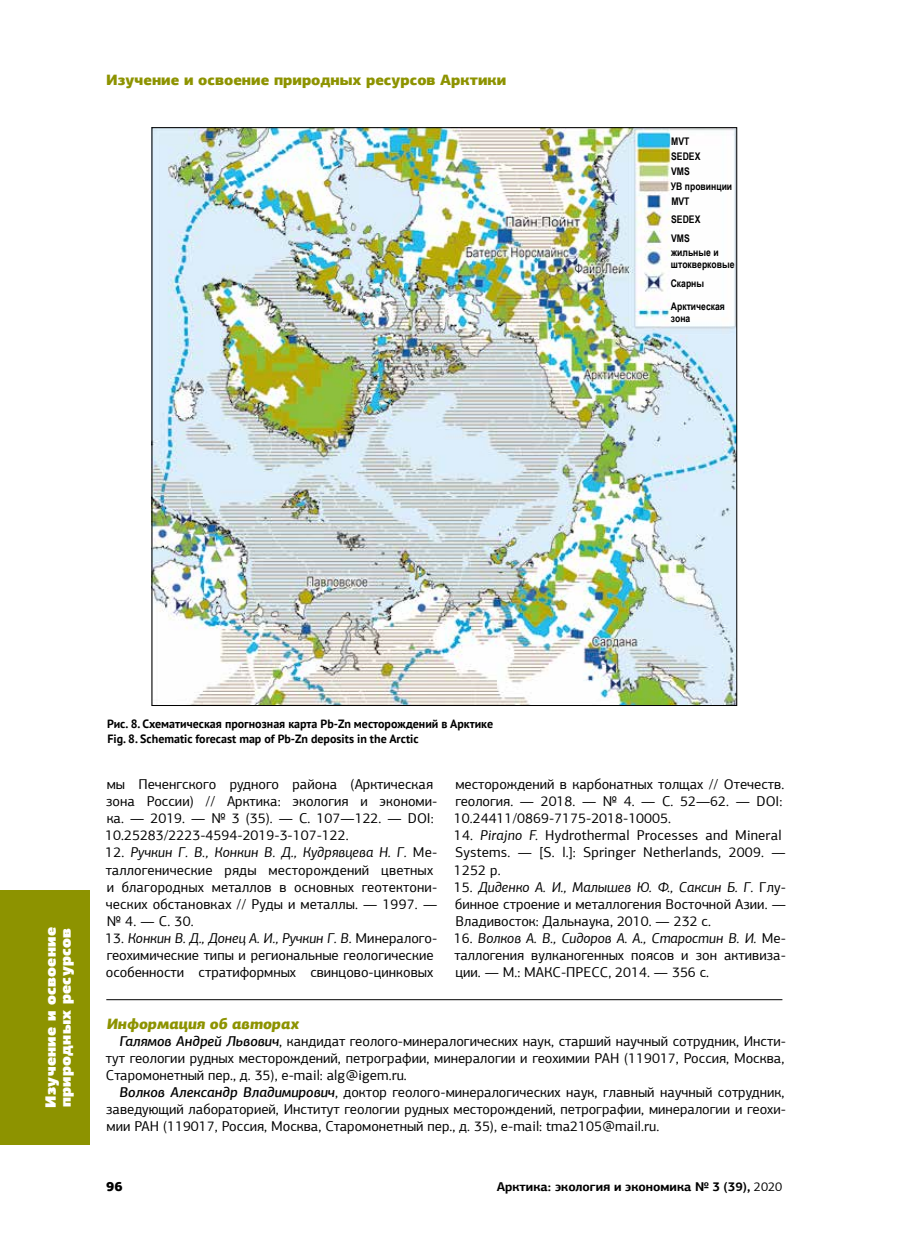
<style>
.page{position:relative;width:910px;height:1251px;background:#fff}
.page>*{position:absolute;margin:0;border:0;box-sizing:border-box;transform-origin:0 0}
.t1{font:900 15px "PF Agora Sans Pro";color:#8d9300}
.t2{font:900 15px/15px "PF Agora Sans Pro";letter-spacing:.02em;color:#fff}
.t3{font:italic 900 15px "PF Agora Sans Pro";color:#8d9300}
.t4{font:14.25px/17.1px "PF Agora Sans Pro";color:#000}
.t5{font:900 13.5px "PF Agora Sans Pro";color:#000}
.t6{font:700 12.75px "PF Agora Sans Pro";color:#000}
.t7{font:700 12px/14.4px "PT Sans";color:#000}
.t8{font:700 10.5px/15px "Arial Narrow";color:#000}
.s1{font-style:italic}
.s2{font-weight:500;font-style:italic}
.s3{font-weight:400}
</style>
<div class="page">
<div style="left:0;top:890px;width:89px;height:254px;background:#8d9300"></div>
<img style="left:154px;top:129px;width:581px;height:574px">
<hr style="left:106px;top:999px;width:676px;height:1px;background:#000">
<p class="t1" style="left:106px;top:70px;width:402px">Изучение и освоение природных ресурсов Арктики</p>
<p class="t8" style="left:671px;top:133px;width:63px">MVT<br>SEDEX<br>VMS<br>УВ провинции<br>MVT</p>
<p class="t8" style="left:671px;top:210px;width:31px;line-height:18.3px">SEDEX<br>VMS</p>
<p class="t8" style="left:671px;top:246px;width:65px;line-height:12px">жильные и штокверковые</p>
<p class="t8" style="left:671px;top:271px;width:56px;line-height:22.6px">Скарны<br>Арктическая</p>
<p class="t8" style="left:671px;top:310px;width:21px">зона</p>
<p class="t2" style="left:43px;top:1107px;width:182px;rotate:-90deg">Изучение и освоение природных ресурсов</p>
<p class="t7" style="left:107px;top:716px;width:387px">Рис. 8. Схематическая прогнозная карта Pb-Zn месторождений в Арктике<br>Fig. 8. Schematic forecast map of Pb-Zn deposits in the Arctic</p>
<p class="t4" style="left:454px;top:775px;width:332px">месторождений в карбонатных толщах // Отечеств. геология. — 2018. — № 4. — С. 52—62. — DOI:<br>10.24411/0869-7175-2018-10005.</p>
<p class="t4" style="left:454px;top:826px;width:333px">14. <span class="s1">Pirajno F.</span> Hydrothermal Processes and Mineral<br>Systems. — [S. l.]: Springer Netherlands, 2009. —<br>1252 p.</p>
<p class="t4" style="left:454px;top:878px;width:334px;text-align:justify">15. <span class="s1">Диденко А. И., Малышев Ю. Ф., Саксин Б. Г.</span> Глу&shy;бинное строение и металлогения Восточной Азии. — Владивосток: Дальнаука, 2010. — 232 с.</p>
<p class="t4" style="left:454px;top:929px;width:334px;text-align:justify">16. <span class="s1">Волков А. В., Сидоров А. А., Старостин В. И.</span> Ме&shy;таллогения вулканогенных поясов и зон активиза&shy;ции. — М.: МАКС-ПРЕСС, 2014. — 356 с.</p>
<p class="t4" style="left:105px;top:775px;width:334px">мы Печенгского рудного района (Арктическая зона России) // Арктика: экология и экономи&shy;ка. — 2019. — № 3 (35). — С. 107—122. — DOI:<br>10.25283/2223-4594-2019-3-107-122.</p>
<p class="t4" style="left:105px;top:843px;width:334px">12. <span class="s1">Ручкин Г. В., Конкин В. Д., Кудрявцева Н. Г.</span> Ме&shy;таллогенические ряды месторождений цветных и благородных металлов в основных геотектони&shy;ческих обстановках // Руды и металлы. — 1997. — № 4. — С. 30.</p>
<p class="t4" style="left:105px;top:929px;width:334px">13. <span class="s1">Конкин В. Д., Донец А. И., Ручкин Г. В.</span> Минералого&shy;геохимические типы и региональные геологические особенности стратиформных свинцово-цинковых</p>
<p class="t3" style="left:107px;top:1013px;width:194px">Информация об авторах</p>
<p class="t4" style="left:106px;top:1032px;width:682px;text-align:justify;text-indent:14px"><span class="s2">Галямов Андрей Львович</span>, кандидат геолого-минералогических наук, старший научный сотрудник, Инсти&shy;тут геологии рудных месторождений, петрографии, минералогии и геохимии РАН (119017, Россия, Москва, Старомонетный пер., д. 35), е-mail: alg@igem.ru.</p>
<p class="t4" style="left:106px;top:1083px;width:681px;text-align:justify;text-indent:13px"><span class="s2">Волков Александр Владимирович</span>, доктор геолого-минералогических наук, главный научный сотрудник, заведующий лабораторией, Институт геологии рудных месторождений, петрографии, минералогии и геохи&shy;мии РАН (119017, Россия, Москва, Старомонетный пер., д. 35), е-mail: tma2105@mail.ru.</p>
<p class="t5" style="left:106px;top:1177px;width:18px">96</p>
<p class="t6" style="left:497px;top:1178px;width:287px">Арктика: экология и экономика № 3 (39), <span class="s3">2020</span></p>
</div>
